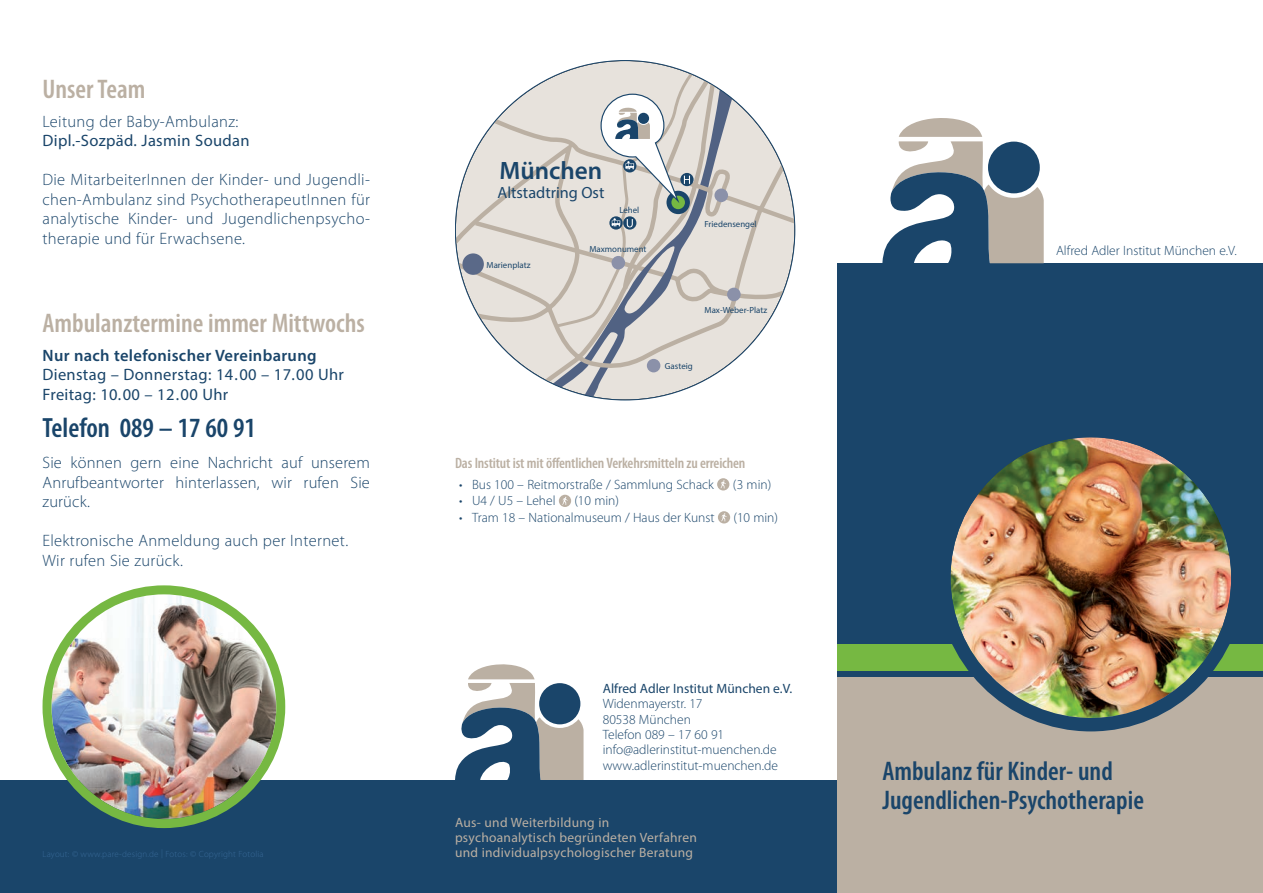
<style>
.page{position:relative;width:1263px;height:893px;background:#fff}
.page>*{position:absolute;margin:0;border:0;box-sizing:border-box;transform-origin:0 0}
.t1{font:600 condensed 27.9px "Myriad Pro";color:#1a456a}
.Überschrift_01{font:600 condensed 27px/29.2px "Myriad Pro";color:#1a456a}
.Überschrift_01-2{font:600 condensed 27px "Myriad Pro";color:#bbb0a3}
.t2{font:600 25.2px "Myriad Pro";color:#1a456a}
.t3{font:300 16.5px/19.5px "Myriad Pro";letter-spacing:.02em;color:#1a456a;text-align:justify}
.t4{font:16.5px "Myriad Pro";letter-spacing:.02em;color:#1a456a}
.t5{font:600 16.5px "Myriad Pro";letter-spacing:.02em;color:#1a456a}
.t6{font:16.2px "Myriad Pro";color:#1a456a}
.ÜB_2{font:600 condensed 15px "Myriad Pro";letter-spacing:-.01em;color:#bbb0a3}
.t7{font:300 13.5px "Myriad Pro";color:#1a456a}
.t8{font:13.5px/15px "Myriad Pro";letter-spacing:.02em;color:#bbb0a3}
.t9{font:13.5px "Myriad Pro";color:#1a456a}
.t10{font:8.85px "Myriad Pro";color:#1a456a}
</style>
<div class="page">
<svg style="left:455px;top:664px;width:128px;height:116px"></svg>
<div style="left:0;top:780px;width:838px;height:113px;background:#1a456a"></div>
<div style="left:838px;top:263px;width:425px;height:630px;background:#1a456a"></div>
<div style="left:838px;top:678px;width:425px;height:215px;background:#bbb0a3"></div>
<svg style="left:838px;top:645px;width:425px;height:26px;fill:#76b842"></svg>
<img style="left:950px;top:437px;width:281px;height:281px;border-radius:140px">
<div style="left:937px;top:424px;width:308px;height:307px;border:14px solid #1a456a;border-radius:50%"></div>
<img style="left:52px;top:594px;width:224px;height:225px;border-radius:112px">
<div style="left:43px;top:585px;width:242px;height:243px;border:9px solid #76b842;border-radius:50%"></div>
<svg style="left:572px;top:392px;width:106px;height:8px"></svg>
<svg style="left:455px;top:160px;width:309px;height:232px"></svg>
<svg style="left:462px;top:253px;width:22px;height:22px"></svg>
<svg style="left:470px;top:67px;width:325px;height:262px;background:#d9d7d4"></svg>
<svg style="left:882px;top:118px;width:162px;height:145px"></svg>
<svg style="left:717px;top:478px;width:12px;height:12px"></svg>
<div style="left:717px;top:478px;width:12px;height:12px;background:#bbb0a3;border-radius:50%"></div>
<svg style="left:720px;top:480px;width:6px;height:8px"></svg>
<div style="left:559px;top:495px;width:12px;height:12px;background:#f2f0ee"></div>
<div style="left:559px;top:495px;width:12px;height:12px;background:#bbb0a3;border-radius:50%"></div>
<svg style="left:562px;top:497px;width:6px;height:8px"></svg>
<svg style="left:718px;top:511px;width:12px;height:12px"></svg>
<div style="left:718px;top:511px;width:12px;height:12px;background:#bbb0a3;border-radius:50%"></div>
<svg style="left:721px;top:513px;width:6px;height:8px"></svg>
<p class="Überschrift_01-2" style="left:43px;top:72px;width:104px">Unser Team</p>
<p class="t3" style="left:43px;top:111px;width:197px">Leitung der Baby-Ambulanz:</p>
<p class="t4" style="left:43px;top:131px;width:209px">Dipl.-Sozpäd. Jasmin Soudan</p>
<p class="t3" style="left:43px;top:170px;width:329px">Die MitarbeiterInnen der Kinder- und Jugendli&shy;chen-Ambulanz sind PsychotherapeutInnen für analytische Kinder- und Jugendlichenpsycho&shy;therapie und für Erwachsene.</p>
<p class="Überschrift_01-2" style="left:43px;top:306px;width:324px">Ambulanztermine immer Mittwochs</p>
<p class="t5" style="left:43px;top:345px;width:276px">Nur nach telefonischer Vereinbarung</p>
<p class="t4" style="left:43px;top:365px;width:303px">Dienstag – Donnerstag: 14.00 – 17.00 Uhr</p>
<p class="t4" style="left:43px;top:384px;width:187px">Freitag: 10.00 – 12.00 Uhr</p>
<p class="t1" style="left:43px;top:411px;width:215px">Telefon 089 – 17 60 91</p>
<p class="t3" style="left:43px;top:453px;width:329px">Sie können gern eine Nachricht auf unserem Anrufbeantworter hinterlassen, wir rufen Sie zurück.</p>
<p class="t3" style="left:43px;top:531px;width:307px">Elektronische Anmeldung auch per Internet.</p>
<p class="t3" style="left:43px;top:550px;width:142px">Wir rufen Sie zurück.</p>
<p class="t2" style="left:499px;top:155px;width:104px">München</p>
<p class="t6" style="left:497px;top:183px;width:108px">Altstadtring Ost</p>
<p class="t10" style="left:619px;top:204px;width:21px">Lehel</p>
<p class="t10" style="left:487px;top:259px;width:45px">Marienplatz</p>
<p class="t10" style="left:589px;top:243px;width:59px">Maxmonument</p>
<p class="t10" style="left:704px;top:219px;width:54px">Friedensengel</p>
<p class="t10" style="left:704px;top:305px;width:64px">Max-Weber-Platz</p>
<p class="t10" style="left:665px;top:360px;width:29px">Gasteig</p>
<p class="ÜB_2" style="left:455px;top:454px;width:292px">Das Institut ist mit öffentlichen Verkehrsmitteln zu erreichen</p>
<p class="t7" style="left:459px;top:476px;width:256px">• Bus 100 – Reitmorstraße / Sammlung Schack</p>
<p class="t7" style="left:733px;top:476px;width:40px">(3 min)</p>
<p class="t7" style="left:459px;top:493px;width:98px">• U4 / U5 – Lehel</p>
<p class="t7" style="left:574px;top:493px;width:46px">(10 min)</p>
<p class="t7" style="left:459px;top:509px;width:257px">• Tram 18 – Nationalmuseum / Haus der Kunst</p>
<p class="t7" style="left:733px;top:509px;width:46px">(10 min)</p>
<p class="t9" style="left:603px;top:680px;width:191px">Alfred Adler Institut München e.V.</p>
<p class="t7" style="left:603px;top:695px;width:101px">Widenmayerstr. 17</p>
<p class="t7" style="left:603px;top:711px;width:90px">80538 München</p>
<p class="t7" style="left:603px;top:726px;width:123px">Telefon 089 – 17 60 91</p>
<p class="t7" style="left:603px;top:742px;width:176px">info@adlerinstitut-muenchen.de</p>
<p class="t7" style="left:603px;top:757px;width:177px">www.adlerinstitut-muenchen.de</p>
<p class="t8" style="left:455px;top:814px;width:243px">Aus- und Weiterbildung in psychoanalytisch begründeten Verfahren und individualpsychologischer Beratung</p>
<p class="t7" style="left:1056px;top:242px;width:182px">Alfred Adler Institut München e.V.</p>
<p class="Überschrift_01" style="left:882px;top:756px;width:263px">Ambulanz für Kinder- und<br>Jugendlichen-Psychotherapie</p>
</div>
